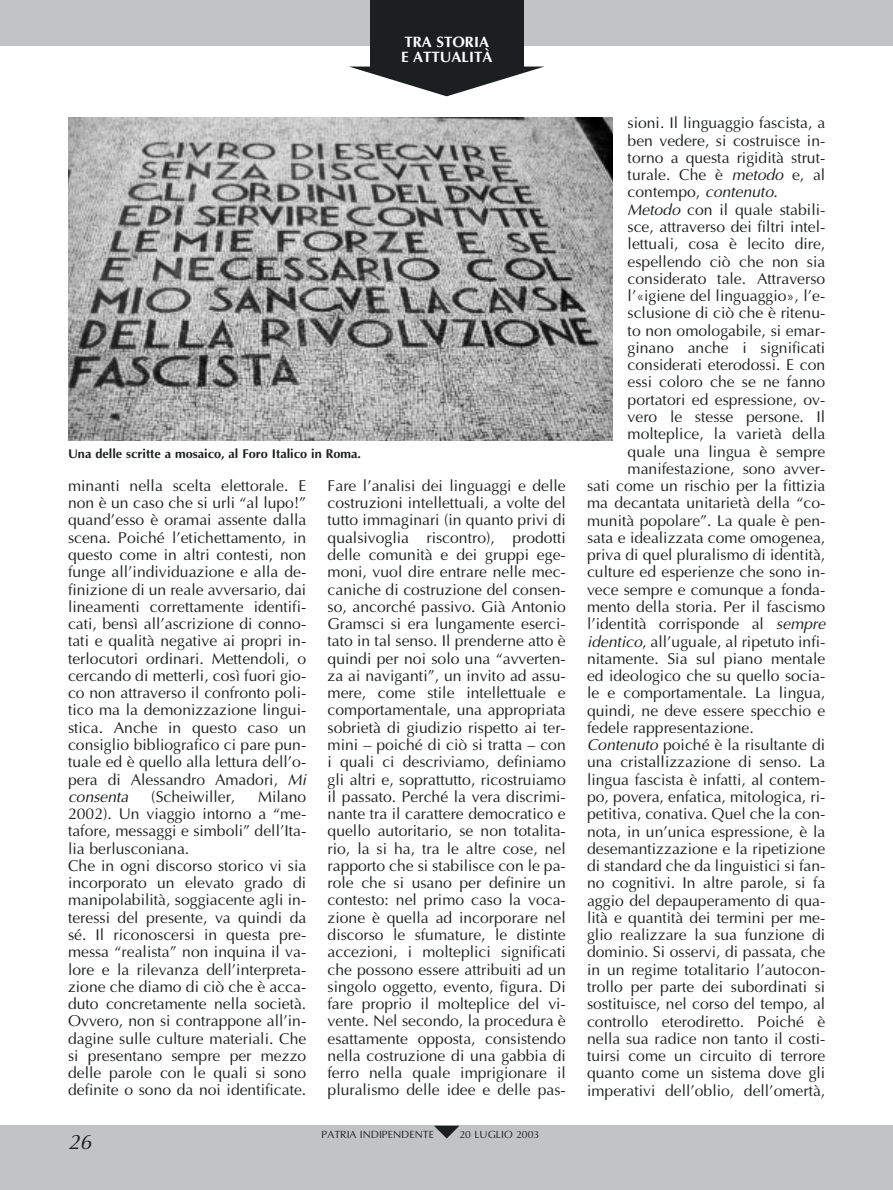
<style>
.page{position:relative;width:893px;height:1190px;background:#fff}
.page>*{position:absolute;margin:0;border:0;box-sizing:border-box;transform-origin:0 0}
.t1{font:italic 21px "Optima";color:#1c1f20}
.t2{font:15.75px/17.2px "Optima";color:#1c1f20;text-align:justify}
.t3{font:700 15px/15.1px "Optima";color:#fff}
.t4{font:700 12.75px "Optima";color:#1c1f20}
.t5{font:10.5px "Optima";color:#1c1f20}
.s1{font-style:italic}
</style>
<div class="page">
<div style="left:0;top:0;width:892px;height:45px;background:#c2c3c5"></div>
<div style="left:0;top:1125px;width:892px;height:64px;background:#c2c3c5"></div>
<div style="left:370px;top:0;width:153px;height:67px;background:#1c1f20"></div>
<svg style="left:350px;top:67px;width:193px;height:29px"></svg>
<svg style="left:434px;top:1125px;width:25px;height:13px"></svg>
<img style="left:68px;top:118px;width:544px;height:323px">
<p class="t3" style="left:401px;top:36px;width:93px">TRA STORIA<br>E ATTUALITÀ</p>
<p class="t4" style="left:68px;top:448px;width:294px">Una delle scritte a mosaico, al Foro Italico in Roma.</p>
<p class="t2" style="left:68px;top:478px;width:240px">minanti nella scelta elettorale. E non è un caso che si urli “al lupo!” quand’esso è oramai assente dalla scena. Poiché l’etichettamento, in questo come in altri contesti, non funge all’individuazione e alla de&shy;finizione di un reale avversario, dai lineamenti correttamente identifi&shy;cati, bensì all’ascrizione di conno&shy;tati e qualità negative ai propri in&shy;terlocutori ordinari. Mettendoli, o cercando di metterli, così fuori gio&shy;co non attraverso il confronto poli&shy;tico ma la demonizzazione lingui&shy;stica. Anche in questo caso un consiglio bibliografico ci pare pun&shy;tuale ed è quello alla lettura dell’o&shy;pera di Alessandro Amadori, <span class="s1">Mi consenta</span></p>
<p class="t2" style="left:68px;top:789px;width:240px;text-align:left;text-indent:190px">Milano<br>2002). Un viaggio intorno a “me&shy;tafore, messaggi e simboli” dell’Ita&shy;lia berlusconiana.<br>Che in ogni discorso storico vi sia incorporato un elevato grado di manipolabilità, soggiacente agli in&shy;teressi del presente, va quindi da sé. Il riconoscersi in questa pre&shy;messa “realista” non inquina il va&shy;lore e la rilevanza dell’interpreta&shy;zione che diamo di ciò che è acca&shy;duto concretamente nella società.<br>Ovvero, non si contrappone all’in&shy;dagine sulle culture materiali. Che si presentano sempre per mezzo delle parole con le quali si sono definite o sono da noi identificate.</p>
<p class="t2" style="left:151px;top:789px;width:86px">(Scheiwiller,</p>
<h1 class="t1" style="left:68px;top:1132px;width:25px">26</h1>
<p class="t2" style="left:327px;top:478px;width:240px">Fare l’analisi dei linguaggi e delle costruzioni intellettuali, a volte del tutto immaginari (in quanto privi di qualsivoglia riscontro), prodotti delle comunità e dei gruppi ege&shy;moni, vuol dire entrare nelle mec&shy;caniche di costruzione del consen&shy;so, ancorché passivo. Già Antonio Gramsci si era lungamente eserci&shy;tato in tal senso. Il prenderne atto è quindi per noi solo una “avverten&shy;za ai naviganti”, un invito ad assu&shy;mere, come stile intellettuale e comportamentale, una appropriata sobrietà di giudizio rispetto ai ter&shy;mini – poiché di ciò si tratta – con i quali ci descriviamo, definiamo gli altri e, soprattutto, ricostruiamo il passato. Perché la vera discrimi&shy;nante tra il carattere democratico e quello autoritario, se non totalita&shy;rio, la si ha, tra le altre cose, nel rapporto che si stabilisce con le pa&shy;role che si usano per definire un contesto: nel primo caso la voca&shy;zione è quella ad incorporare nel discorso le sfumature, le distinte accezioni, i molteplici significati che possono essere attribuiti ad un singolo oggetto, evento, figura. Di fare proprio il molteplice del vi&shy;vente. Nel secondo, la procedura è esattamente opposta, consistendo nella costruzione di una gabbia di ferro nella quale imprigionare il pluralismo delle idee e delle pas-</p>
<p class="t5" style="left:321px;top:1130px;width:114px">PATRIA INDIPENDENTE</p>
<p class="t5" style="left:459px;top:1130px;width:81px">20 LUGLIO 2003</p>
<p class="t2" style="left:627px;top:116px;width:199px">sioni. Il linguaggio fascista, a</p>
<p class="t2" style="left:627px;top:133px;width:199px">ben vedere, si costruisce in-</p>
<p class="t2" style="left:627px;top:150px;width:199px">torno a questa rigidità strut-</p>
<p class="t2" style="left:627px;top:168px;width:199px">turale. Che è <span class="s1">metodo</span> e, al</p>
<p class="t2" style="left:627px;top:185px;width:152px">contempo, <span class="s1">contenuto</span>.</p>
<p class="t2" style="left:627px;top:202px;width:199px"><span class="s1">Metodo</span> con il quale stabili-</p>
<p class="t2" style="left:627px;top:219px;width:199px">sce, attraverso dei filtri intel-</p>
<p class="t2" style="left:627px;top:237px;width:199px">lettuali, cosa è lecito dire,</p>
<p class="t2" style="left:627px;top:254px;width:199px">espellendo ciò che non sia</p>
<p class="t2" style="left:627px;top:271px;width:199px">considerato tale. Attraverso</p>
<p class="t2" style="left:627px;top:289px;width:199px">l’«igiene del linguaggio», l’e-</p>
<p class="t2" style="left:627px;top:306px;width:199px">sclusione di ciò che è ritenu-</p>
<p class="t2" style="left:627px;top:323px;width:199px">to non omologabile, si emar-</p>
<p class="t2" style="left:627px;top:340px;width:199px">ginano anche i significati</p>
<p class="t2" style="left:627px;top:358px;width:199px">considerati eterodossi. E con</p>
<p class="t2" style="left:627px;top:375px;width:199px">essi coloro che se ne fanno</p>
<p class="t2" style="left:627px;top:392px;width:199px">portatori ed espressione, ov-</p>
<p class="t2" style="left:627px;top:409px;width:199px">vero le stesse persone. Il</p>
<p class="t2" style="left:627px;top:427px;width:199px">molteplice, la varietà della</p>
<p class="t2" style="left:627px;top:444px;width:199px">quale una lingua è sempre</p>
<p class="t2" style="left:627px;top:461px;width:199px">manifestazione, sono avver-</p>
<p class="t2" style="left:587px;top:478px;width:240px">sati come un rischio per la fittizia</p>
<p class="t2" style="left:587px;top:496px;width:240px">ma decantata unitarietà della “co-</p>
<p class="t2" style="left:587px;top:513px;width:240px">munità popolare”. La quale è pen-</p>
<p class="t2" style="left:587px;top:530px;width:240px">sata e idealizzata come omogenea,</p>
<p class="t2" style="left:587px;top:547px;width:240px">priva di quel pluralismo di identità,</p>
<p class="t2" style="left:587px;top:565px;width:240px">culture ed esperienze che sono in-</p>
<p class="t2" style="left:587px;top:582px;width:240px">vece sempre e comunque a fonda-</p>
<p class="t2" style="left:587px;top:599px;width:240px">mento della storia. Per il fascismo</p>
<p class="t2" style="left:587px;top:617px;width:240px">l’identità corrisponde al <span class="s1">sempre</span></p>
<p class="t2" style="left:587px;top:634px;width:240px"><span class="s1">identico</span>, all’uguale, al ripetuto infi-</p>
<p class="t2" style="left:587px;top:651px;width:240px">nitamente. Sia sul piano mentale</p>
<p class="t2" style="left:587px;top:668px;width:240px">ed ideologico che su quello socia-</p>
<p class="t2" style="left:587px;top:686px;width:240px">le e comportamentale. La lingua,</p>
<p class="t2" style="left:587px;top:703px;width:240px">quindi, ne deve essere specchio e</p>
<p class="t2" style="left:587px;top:720px;width:168px">fedele rappresentazione.</p>
<p class="t2" style="left:587px;top:737px;width:240px"><span class="s1">Contenuto</span> poiché è la risultante di</p>
<p class="t2" style="left:587px;top:755px;width:240px">una cristallizzazione di senso. La</p>
<p class="t2" style="left:587px;top:772px;width:240px">lingua fascista è infatti, al contem-</p>
<p class="t2" style="left:587px;top:789px;width:240px">po, povera, enfatica, mitologica, ri-</p>
<p class="t2" style="left:587px;top:806px;width:240px">petitiva, conativa. Quel che la con-</p>
<p class="t2" style="left:587px;top:824px;width:240px">nota, in un’unica espressione, è la</p>
<p class="t2" style="left:587px;top:841px;width:240px">desemantizzazione e la ripetizione</p>
<p class="t2" style="left:587px;top:858px;width:240px">di standard che da linguistici si fan-</p>
<p class="t2" style="left:587px;top:876px;width:240px">no cognitivi. In altre parole, si fa</p>
<p class="t2" style="left:587px;top:893px;width:240px">aggio del depauperamento di qua-</p>
<p class="t2" style="left:587px;top:910px;width:240px">lità e quantità dei termini per me-</p>
<p class="t2" style="left:587px;top:927px;width:240px">glio realizzare la sua funzione di</p>
<p class="t2" style="left:587px;top:945px;width:240px">dominio. Si osservi, di passata, che</p>
<p class="t2" style="left:587px;top:962px;width:240px">in un regime totalitario l’autocon-</p>
<p class="t2" style="left:587px;top:979px;width:240px">trollo per parte dei subordinati si</p>
<p class="t2" style="left:587px;top:996px;width:240px">sostituisce, nel corso del tempo, al</p>
<p class="t2" style="left:587px;top:1014px;width:240px">controllo eterodiretto. Poiché è</p>
<p class="t2" style="left:587px;top:1031px;width:240px">nella sua radice non tanto il costi-</p>
<p class="t2" style="left:587px;top:1048px;width:240px">tuirsi come un circuito di terrore</p>
<p class="t2" style="left:587px;top:1065px;width:240px">quanto come un sistema dove gli</p>
<p class="t2" style="left:587px;top:1083px;width:240px">imperativi dell’oblio, dell’omertà,</p>
</div>
